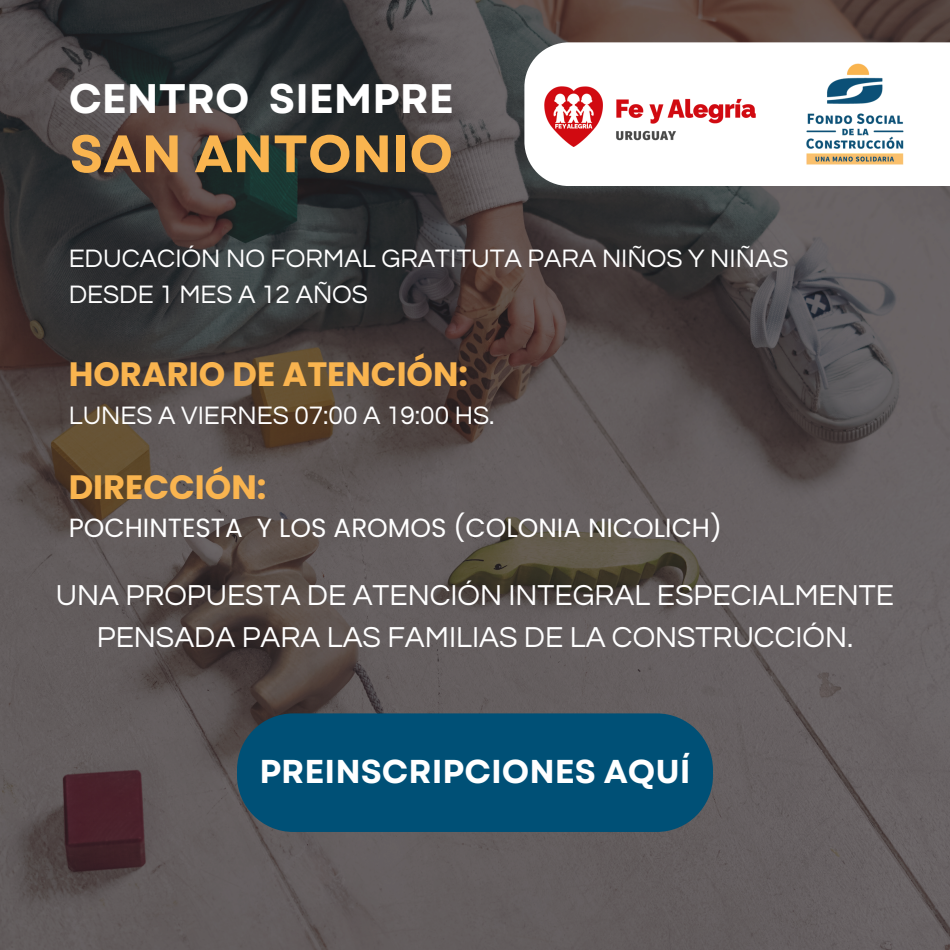
<style>
.page{position:relative;width:950px;height:950px;background:#fff}
.page>*{position:absolute;margin:0;border:0;box-sizing:border-box;transform-origin:0 0}
.t1{font:700 52.5px "Garet";color:#f9b44f}
.t2{font:700 41.25px "Garet";color:#fff}
.t3{font:700 33.75px "Poppins";color:#f9b44f}
.t4{font:700 33px "Garet";color:#fff}
.t5{font:30px/41.6px "Questrial";color:#fff;text-align:center}
.t6{font:26.25px/36.6px "Questrial";color:#fff}
.t7{font:26.25px "Poppins";color:#fff}
</style>
<div class="page">
<img style="left:0;top:0;width:949px;height:949px">
<div style="left:237px;top:713px;width:476px;height:119px;background:#005076;border-radius:56px"></div>
<svg style="left:524px;top:42px;width:426px;height:144px"></svg>
<img style="left:532px;top:82px;width:233px;height:64px">
<img style="left:802px;top:60px;width:105px;height:108px">
<p class="t2" style="left:69px;top:69px;width:387px">CENTRO SIEMPRE</p>
<p class="t1" style="left:70px;top:116px;width:385px">SAN ANTONIO</p>
<p class="t6" style="left:69px;top:240px;width:721px">EDUCACIÓN NO FORMAL GRATITUTA PARA NIÑOS Y NIÑAS<br>DESDE 1 MES A 12 AÑOS</p>
<p class="t3" style="left:69px;top:351px;width:401px">HORARIO DE ATENCIÓN:</p>
<p class="t6" style="left:69px;top:398px;width:427px">LUNES A VIERNES 07:00 A 19:00 HS.</p>
<p class="t3" style="left:69px;top:463px;width:199px">DIRECCIÓN:</p>
<h4 class="t7" style="left:69px;top:510px;width:655px">POCHINTESTA Y LOS AROMOS (COLONIA NICOLICH)</h4>
<h3 class="t5" style="left:56px;top:575px;width:839px">UNA PROPUESTA DE ATENCIÓN INTEGRAL ESPECIALMENTE<br>PENSADA PARA LAS FAMILIAS DE LA CONSTRUCCIÓN.</h3>
<h2 class="t4" style="left:259px;top:747px;width:433px">PREINSCRIPCIONES AQUÍ</h2>
</div>
